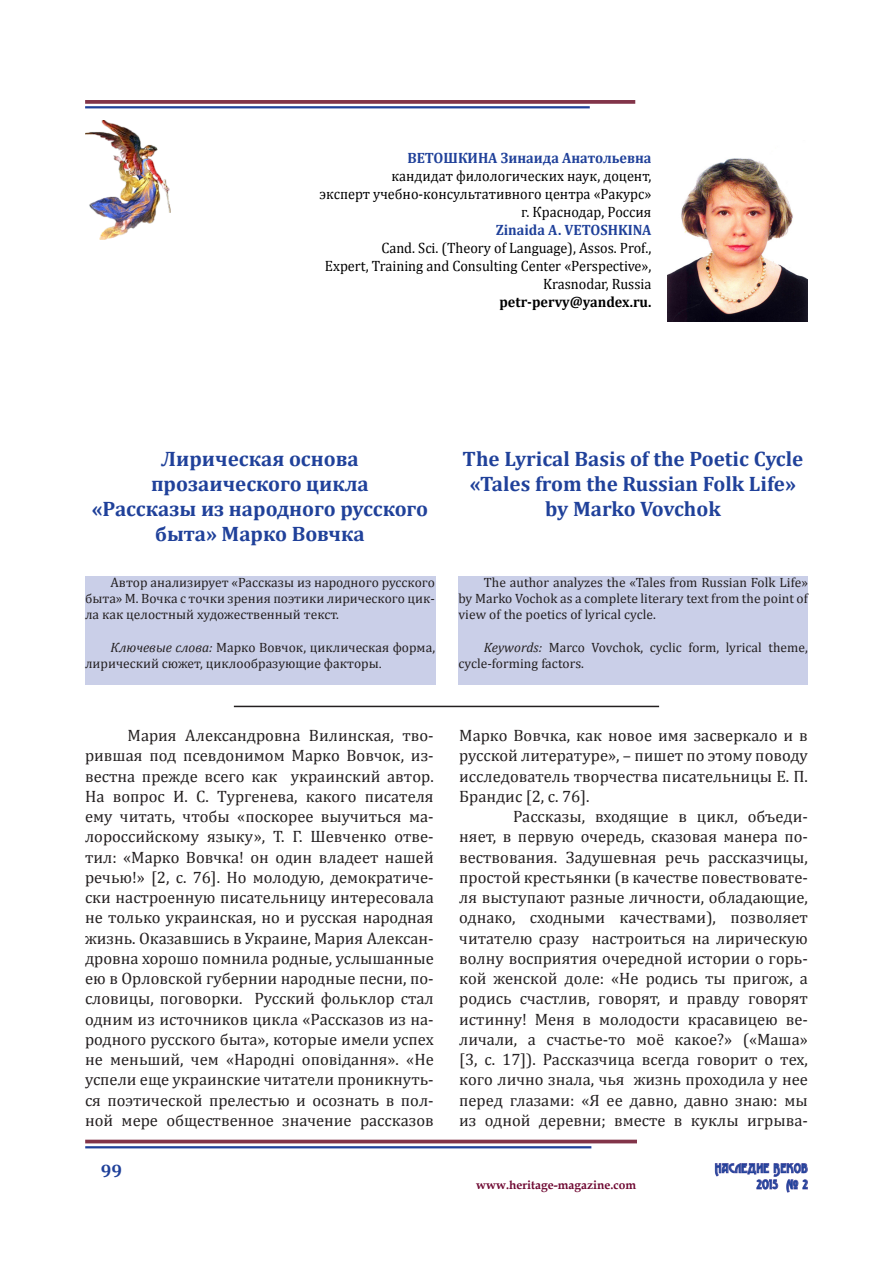
<style>
.page{position:relative;width:893px;height:1263px;background:#fff}
.page>*{position:absolute;margin:0;border:0;box-sizing:border-box;transform-origin:0 0}
.t1{font:700 21px/25.2px "Cambria";color:#20419a;text-align:center}
.t2{font:700 18px "Cambria";color:#20419a}
.t3{font:16.5px/20.2px "Cambria";color:#231f20;text-align:justify}
.t4{font:15px "Cambria";color:#000001;scale:.95 1}
.t5{font:700 15px "Cambria";color:#20419a;scale:.95 1}
.t6{font:700 15px "Cambria";color:#000001;scale:.95 1}
.t7{font:13.5px/16.2px "Cambria";color:#231f20;text-align:justify}
.t8{font:13.5px "Advokat Modern";letter-spacing:.03em;color:#20419a}
.t9{font:700 12px "Book Antiqua";color:#6e0731}
.s1{font-style:italic}
.s2{font-family:"Minion Pro"}
</style>
<div class="page">
<svg style="left:715px;top:1162px;width:93px;height:31px"></svg>
<hr style="left:85px;top:1140px;width:552px;height:3px;background:#823449">
<hr style="left:85px;top:1146px;width:506px;height:2px;background:#20419a">
<svg style="left:85px;top:100px;width:550px;height:4px;background:#894053"></svg>
<hr style="left:85px;top:106px;width:505px;height:2px;background:#20419a">
<div style="left:458px;top:576px;width:350px;height:109px;background:#cacfe8"></div>
<hr style="left:234px;top:706px;width:425px;height:1px;background:#231f20">
<div style="left:85px;top:576px;width:350px;height:109px;background:#cacfe8"></div>
<img style="left:85px;top:120px;width:85px;height:119px">
<img style="left:667px;top:158px;width:141px;height:163px">
<p class="t5" style="left:407px;top:147px;width:258px">ВЕТОШКИНА Зинаида Анатольевна</p>
<p class="t4" style="left:391px;top:167px;width:275px">кандидат филологических наук, доцент,</p>
<p class="t4" style="left:319px;top:185px;width:351px">эксперт учебно-консультативного центра «Ракурс»</p>
<p class="t4" style="left:521px;top:203px;width:139px">г. Краснодар, Россия</p>
<p class="t5" style="left:496px;top:219px;width:165px">Zinaida А. VETOSHKINA</p>
<p class="t4" style="left:381px;top:239px;width:286px">Cand. Sci. (Theory of Language), Assos. Prof.,</p>
<p class="t4" style="left:325px;top:257px;width:345px">Expert, Training and Consulting Center «Perspective»,</p>
<p class="t4" style="left:543px;top:275px;width:115px">Krasnodar, Russia</p>
<p class="t6" style="left:499px;top:291px;width:162px">petr-pervy@yandex.ru.</p>
<p class="t1" style="left:161px;top:445px;width:199px">Лирическая основа</p>
<p class="t1" style="left:151px;top:470px;width:219px">прозаического цикла</p>
<p class="t1" style="left:92px;top:495px;width:338px">«Рассказы из народного русского быта» Марко Вовчка</p>
<p class="t7" style="left:85px;top:574px;width:352px;text-indent:26px">Автор анализирует «Рассказы из народного русского быта» М. Вочка с точки зрения поэтики лирического цик&shy;ла как целостный художественный текст.</p>
<p class="t7" style="left:85px;top:639px;width:352px;text-indent:26px"><span class="s1">Ключевые слова:</span> Марко Вовчок, циклическая форма, лирический сюжет, циклообразующие факторы<span class="s2">.</span></p>
<p class="t1" style="left:463px;top:445px;width:342px">The Lyrical Basis of the Poetic Cycle «Tales from the Russian Folk Life»</p>
<p class="t1" style="left:545px;top:495px;width:177px">by Marko Vovchok</p>
<p class="t7" style="left:458px;top:574px;width:351px;text-indent:26px">The author analyzes the «Tales from Russian Folk Life» by Marko Vochok as a complete literary text from the point of view of the poetics of lyrical cycle.</p>
<p class="t7" style="left:458px;top:639px;width:351px;text-indent:26px"><span class="s1">Keywords:</span> Marco Vovchok, cyclic form, lyrical theme, cycle-forming factors.</p>
<p class="t3" style="left:85px;top:725px;width:350px;text-indent:43px">Мария Александровна Вилинская, тво&shy;рившая под псевдонимом Марко Вовчок, из&shy;вестна прежде всего как украинский автор.<br>На вопрос И. С. Тургенева, какого писателя ему читать, чтобы «поскорее выучиться ма&shy;лороссийскому языку», Т. Г. Шевченко отве&shy;тил: «Марко Вовчка! он один владеет нашей речью!» [2, с. 76]. Но молодую, демократиче&shy;ски настроенную писательницу интересовала не только украинская, но и русская народная жизнь. Оказавшись в Украине, Мария Алексан&shy;дровна хорошо помнила родные, услышанные ею в Орловской губернии народные песни, по&shy;словицы, поговорки. Русский фольклор стал одним из источников цикла «Рассказов из на&shy;родного русского быта», которые имели успех не меньший, чем «Народнi оповiдання». «Не успели еще украинские читатели проникнуть&shy;ся поэтической прелестью и осознать в пол&shy;ной мере общественное значение рассказов</p>
<p class="t3" style="left:459px;top:725px;width:350px">Марко Вовчка, как новое имя засверкало и в русской литературе», – пишет по этому поводу исследователь творчества писательницы Е. П.<br>Брандис [2, с. 76].</p>
<p class="t3" style="left:459px;top:806px;width:350px;text-indent:54px">Рассказы, входящие в цикл, объеди&shy;няет, в первую очередь, сказовая манера по&shy;вествования. Задушевная речь рассказчицы, простой крестьянки (в качестве повествовате&shy;ля выступают разные личности, обладающие, однако, сходными качествами), позволяет читателю сразу настроиться на лирическую волну восприятия очередной истории о горь&shy;кой женской доле: «Не родись ты пригож, а родись счастлив, говорят, и правду говорят истинну! Меня в молодости красавицею ве&shy;личали, а счастье-то моё какое?» («Маша» [3, с. 17]). Рассказчица всегда говорит о тех, кого лично знала, чья жизнь проходила у нее перед глазами: «Я ее давно, давно знаю: мы из одной деревни; вместе в куклы игрыва-</p>
<p class="t2" style="left:101px;top:1158px;width:23px">99</p>
<p class="t8" style="left:715px;top:1161px;width:95px">Наследие Веков</p>
<p class="t9" style="left:476px;top:1177px;width:161px">www.heritage-magazine.com</p>
<p class="t8" style="left:757px;top:1177px;width:53px">2015 № 2</p>
</div>
